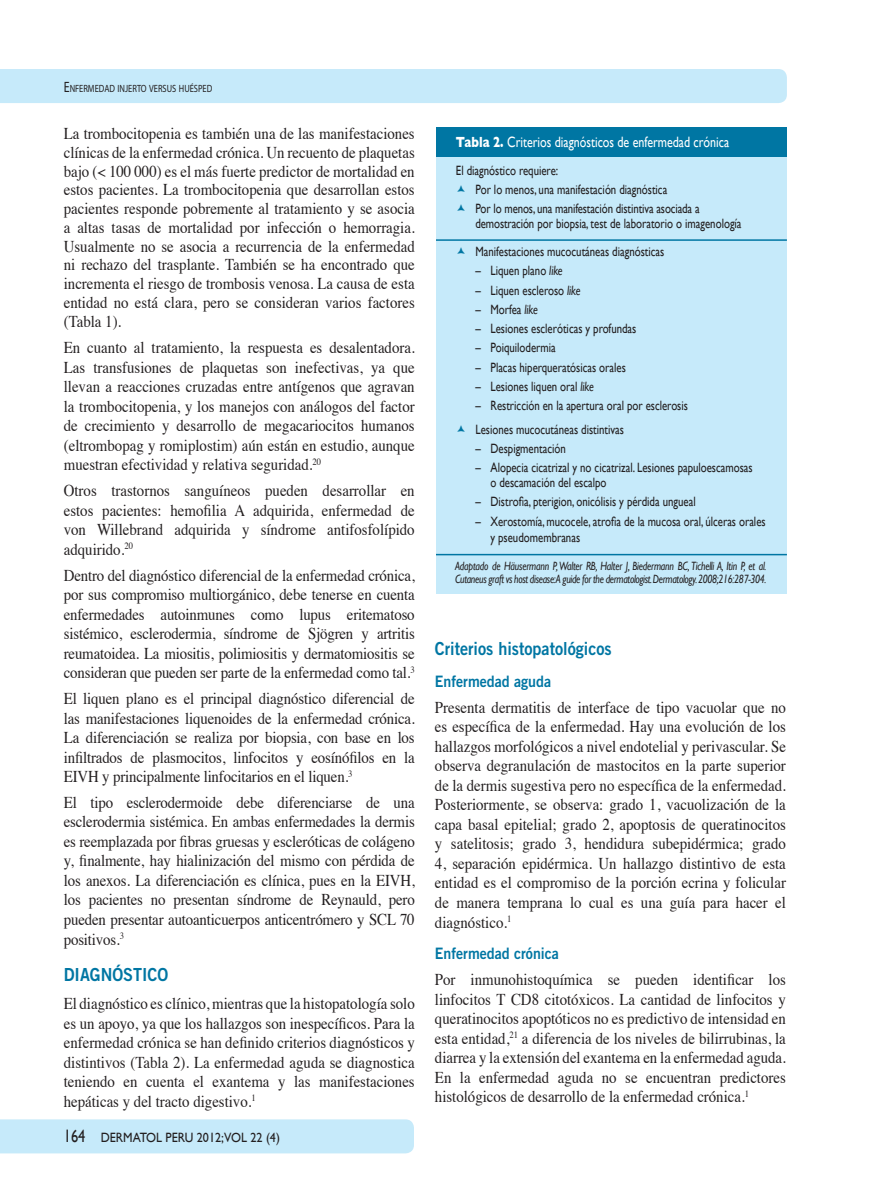
<style>
.page{position:relative;width:872px;height:1191px;background:#fff}
.page>*{position:absolute;margin:0;border:0;box-sizing:border-box;transform-origin:0 0}
.t1{font:18px "Trade Gothic Bold Two";color:#0076a3;scale:.9 1}
.t2{font:16.5px/19.5px "Times";color:#231f20;text-align:justify;scale:.9 1}
.t3{font:15.75px "Trade Gothic Bold Two";color:#0076a3;scale:.9 1}
.t4{font:15px "Gill Sans";color:#fff;scale:.8 1}
.t5{font:13.5px/19.2px "Gill Sans";color:#231f20;scale:.8 1}
.t6{font:13.5px "Gill Sans";color:#231f20;scale:.9 1}
.t7{font:italic 12px/13.5px "Gill Sans";letter-spacing:-.03em;color:#231f20;scale:.8 1}
.aaaa{font:10.5px "Myriad Pro";color:#231f20;scale:.8 1}
.s1{font-size:15px}
.s2{font-size:18px}
.s3{font-weight:700}
.s4{font-style:italic}
</style>
<div class="page">
<div style="left:0;top:69px;width:787px;height:34px;background:#c6eafa"></div>
<div style="left:0;top:1119px;width:414px;height:34px;background:#c6eafa"></div>
<div style="left:436px;top:155px;width:351px;height:439px;background:#c6eafa"></div>
<div style="left:436px;top:128px;width:351px;height:29px;background:#0076a3"></div>
<hr style="left:436px;top:239px;width:351px;height:2px;background:#0076a3">
<hr style="left:436px;top:554px;width:351px;height:1px;background:#0076a3">
<p class="aaaa" style="left:64px;top:82px;width:187px"><span class="s1">E</span>NFERMEDAD INJERTO VERSUS HUÉSPED</p>
<p class="t2" style="left:64px;top:123px;width:391px;line-height:18.8px">La trombocitopenia es también una de las manifestaciones clínicas de la enfermedad crónica. Un recuento de plaquetas bajo (&lt; 100 000) es el más fuerte predictor de mortalidad en estos pacientes. La trombocitopenia que desarrollan estos pacientes responde pobremente al tratamiento y se asocia a altas tasas de mortalidad por infección o hemorragia.<br>Usualmente no se asocia a recurrencia de la enfermedad ni rechazo del trasplante. También se ha encontrado que incrementa el riesgo de trombosis venosa. La causa de esta entidad no está clara, pero se consideran varios factores (Tabla 1).</p>
<p class="t2" style="left:64px;top:336px;width:391px">En cuanto al tratamiento, la respuesta es desalentadora.<br>Las transfusiones de plaquetas son inefectivas, ya que llevan a reacciones cruzadas entre antígenos que agravan la trombocitopenia, y los manejos con análogos del factor de crecimiento y desarrollo de megacariocitos humanos (eltrombopag y romiplostim) aún están en estudio, aunque muestran efectividad y relativa seguridad.<sup>20</sup></p>
<p class="t2" style="left:64px;top:479px;width:391px">Otros trastornos sanguíneos pueden desarrollar en estos pacientes: hemofilia A adquirida, enfermedad de von Willebrand adquirida y síndrome antifosfolípido adquirido.<sup>20</sup></p>
<p class="t2" style="left:64px;top:564px;width:391px">Dentro del diagnóstico diferencial de la enfermedad crónica, por sus compromiso multiorgánico, debe tenerse en cuenta enfermedades autoinmunes como lupus eritematoso sistémico, esclerodermia, síndrome de Sjögren y artritis reumatoidea. La miositis, polimiositis y dermatomiositis se consideran que pueden ser parte de la enfermedad como tal.<sup>3</sup></p>
<p class="t2" style="left:64px;top:687px;width:391px">El liquen plano es el principal diagnóstico diferencial de las manifestaciones liquenoides de la enfermedad crónica.<br>La diferenciación se realiza por biopsia, con base en los infiltrados de plasmocitos, linfocitos y eosínófilos en la EIVH y principalmente linfocitarios en el liquen.<sup>3</sup></p>
<p class="t2" style="left:64px;top:791px;width:391px">El tipo esclerodermoide debe diferenciarse de una esclerodermia sistémica. En ambas enfermedades la dermis es reemplazada por fibras gruesas y escleróticas de colágeno y, finalmente, hay hialinización del mismo con pérdida de los anexos. La diferenciación es clínica, pues en la EIVH, los pacientes no presentan síndrome de Reynauld, pero pueden presentar autoanticuerpos anticentrómero y SCL 70 positivos.<sup>3</sup></p>
<p class="t1" style="left:64px;top:963px;width:118px">DIAGNÓSTICO</p>
<p class="t2" style="left:64px;top:992px;width:391px">El diagnóstico es clínico, mientras que la histopatología solo es un apoyo, ya que los hallazgos son inespecíficos. Para la enfermedad crónica se han definido criterios diagnósticos y distintivos (Tabla 2). La enfermedad aguda se diagnostica teniendo en cuenta el exantema y las manifestaciones hepáticas y del tracto digestivo.<sup>1</sup></p>
<p class="t6" style="left:64px;top:1129px;width:242px"><span class="s2">164</span> DERMATOL PERU 2012;VOL 22 (4)</p>
<p class="t4" style="left:456px;top:133px;width:343px"><span class="s3">Tabla 2.</span> Criterios diagnósticos de enfermedad crónica</p>
<p class="t5" style="left:475px;top:160px;width:282px;text-indent:-19px">El diagnóstico requiere:<br>Por lo menos, una manifestación diagnóstica<br>Por lo menos, una manifestación distintiva asociada a</p>
<p class="t5" style="left:475px;top:210px;width:334px;line-height:27.8px">demostración por biopsia, test de laboratorio o imagenología<br>Manifestaciones mucocutáneas diagnósticas</p>
<p class="t5" style="left:475px;top:261px;width:110px">– Liquen plano <span class="s4">like</span></p>
<p class="t5" style="left:475px;top:280px;width:133px">– Liquen escleroso <span class="s4">like</span></p>
<p class="t5" style="left:475px;top:299px;width:79px">– Morfea <span class="s4">like</span></p>
<p class="t5" style="left:475px;top:319px;width:203px">– Lesiones escleróticas y profundas</p>
<p class="t5" style="left:475px;top:338px;width:102px">– Poiquilodermia</p>
<p class="t5" style="left:475px;top:357px;width:189px">– Placas hiperqueratósicas orales</p>
<p class="t5" style="left:475px;top:376px;width:149px">– Lesiones liquen oral <span class="s4">like</span></p>
<p class="t5" style="left:475px;top:394px;width:267px;line-height:23.5px">– Restricción en la apertura oral por esclerosis<br>Lesiones mucocutáneas distintivas</p>
<p class="t5" style="left:475px;top:438px;width:114px">– Despigmentación</p>
<p class="t5" style="left:490px;top:460px;width:329px;line-height:15px;text-indent:-15px">– Alopecia cicatrizal y no cicatrizal. Lesiones papuloescamosas o descamación del escalpo</p>
<p class="t5" style="left:475px;top:492px;width:277px">– Distrofia, pterigion, onicólisis y pérdida ungueal</p>
<p class="t5" style="left:490px;top:513px;width:345px;line-height:16.5px;text-indent:-15px">– Xerostomía, mucocele, atrofia de la mucosa oral, úlceras orales y pseudomembranas</p>
<p class="t7" style="left:455px;top:559px;width:391px">Adaptado de Häusermann P, Walter RB, Halter J, Biedermann BC, Tichelli A, Itin P, et al.<br>Cutaneus graft vs host disease:A guide for the dermatologist. Dermatology. 2008;216:287-304.</p>
<p class="t1" style="left:435px;top:638px;width:198px">Criterios histopatológicos</p>
<p class="t3" style="left:435px;top:671px;width:131px">Enfermedad aguda</p>
<p class="t2" style="left:435px;top:696px;width:391px">Presenta dermatitis de interface de tipo vacuolar que no es específica de la enfermedad. Hay una evolución de los hallazgos morfológicos a nivel endotelial y perivascular. Se observa degranulación de mastocitos en la parte superior de la dermis sugestiva pero no específica de la enfermedad.<br>Posteriormente, se observa: grado 1, vacuolización de la capa basal epitelial; grado 2, apoptosis de queratinocitos y satelitosis; grado 3, hendidura subepidérmica; grado 4, separación epidérmica. Un hallazgo distintivo de esta entidad es el compromiso de la porción ecrina y folicular de manera temprana lo cual es una guía para hacer el diagnóstico.<sup>1</sup></p>
<p class="t3" style="left:435px;top:943px;width:139px">Enfermedad crónica</p>
<p class="t2" style="left:435px;top:968px;width:391px">Por inmunohistoquímica se pueden identificar los linfocitos T CD8 citotóxicos. La cantidad de linfocitos y queratinocitos apoptóticos no es predictivo de intensidad en esta entidad,<sup>21</sup> a diferencia de los niveles de bilirrubinas, la diarrea y la extensión del exantema en la enfermedad aguda.<br>En la enfermedad aguda no se encuentran predictores histológicos de desarrollo de la enfermedad crónica.<sup>1</sup></p>
</div>
